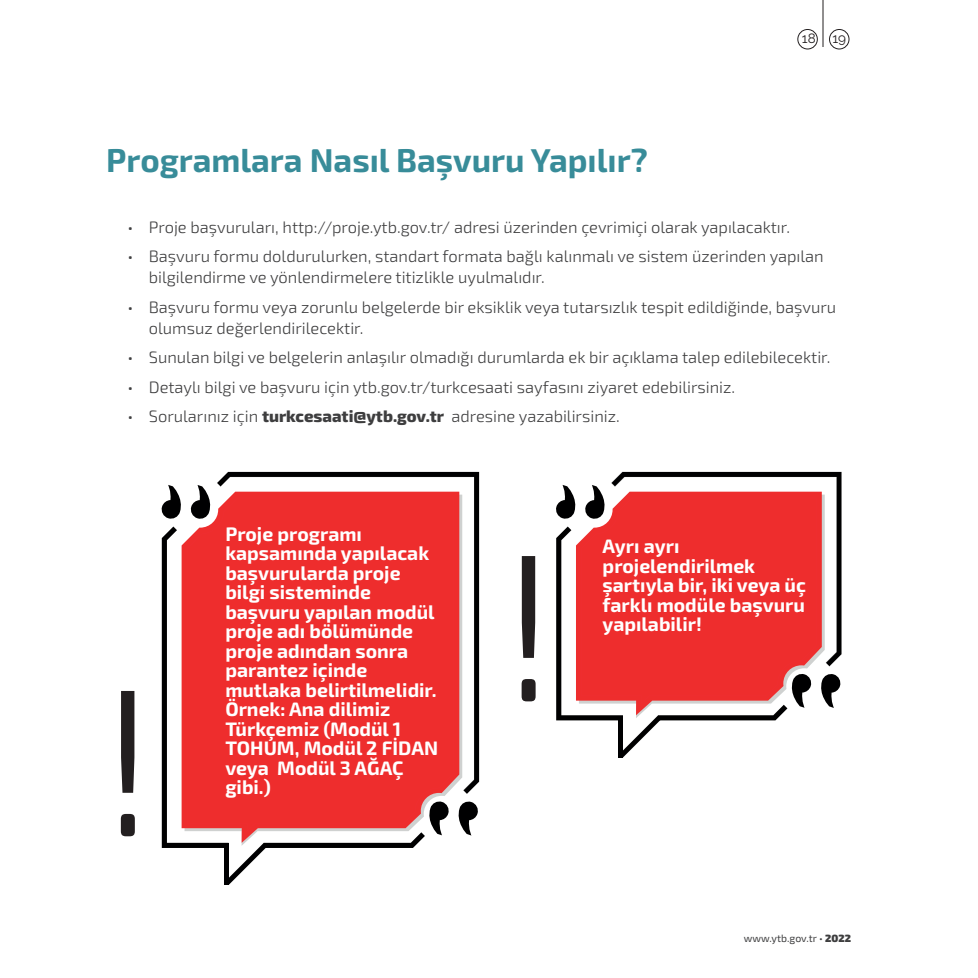
<style>
.page{position:relative;width:978px;height:978px;background:#fff}
.page>*{position:absolute;margin:0;border:0;box-sizing:border-box;transform-origin:0 0}
.t1{font:300 209.1px "Exo 2";color:#231f20}
.t2{font:700 33px "Exo 2";color:#388c99}
.t3{font:700 19.5px/19.5px "Exo 2";color:#fff}
.t4{font:300 16.5px/21px "Exo 2";color:#3e3e3f}
.t5{font:13.5px "Raleway";color:#231f20}
.t6{font:10.5px "Exo 2";color:#3e3e3f}
.s1{font-weight:800}
.s2{font-weight:900}
</style>
<div class="page">
<svg style="left:217px;top:472px;width:262px;height:55px"></svg>
<svg style="left:197px;top:485px;width:12px;height:13px"></svg>
<svg style="left:161px;top:485px;width:20px;height:34px"></svg>
<svg style="left:162px;top:527px;width:317px;height:358px"></svg>
<div style="left:187px;top:498px;width:267px;height:333px;background:#ee2d2d"></div>
<svg style="left:611px;top:472px;width:231px;height:194px"></svg>
<svg style="left:611px;top:492px;width:211px;height:174px;background:#ee3f3f"></svg>
<svg style="left:556px;top:485px;width:48px;height:34px"></svg>
<svg style="left:821px;top:674px;width:20px;height:34px"></svg>
<svg style="left:556px;top:527px;width:249px;height:230px"></svg>
<div style="left:581px;top:498px;width:235px;height:206px;background:#ee2d2d"></div>
<hr style="left:823px;top:0;width:1px;height:47px;background:#231f20">
<div style="left:798px;top:29px;width:19px;height:20px;border:1px solid #231f20;border-radius:50%"></div>
<div style="left:829px;top:29px;width:20px;height:20px;border:1px solid #231f20;border-radius:50%"></div>
<h2 class="t2" style="left:106px;top:141px;width:543px">Programlara Nasıl Başvuru Yapılır?</h2>
<p class="t5" style="left:802px;top:31px;width:46px">18 19</p>
<p class="t4" style="left:128px;top:217px;width:664px">• Proje başvuruları, http://proje.ytb.gov.tr/ adresi üzerinden çevrimiçi olarak yapılacaktır.</p>
<p class="t4" style="left:149px;top:246px;width:676px;text-indent:-21px">• Başvuru formu doldurulurken, standart formata bağlı kalınmalı ve sistem üzerinden yapılan bilgilendirme ve yönlendirmelere titizlikle uyulmalıdır.</p>
<p class="t4" style="left:149px;top:297px;width:689px;text-indent:-21px">• Başvuru formu veya zorunlu belgelerde bir eksiklik veya tutarsızlık tespit edildiğinde, başvuru olumsuz değerlendirilecektir.</p>
<p class="t4" style="left:128px;top:347px;width:704px">• Sunulan bilgi ve belgelerin anlaşılır olmadığı durumlarda ek bir açıklama talep edilebilecektir.</p>
<p class="t4" style="left:128px;top:377px;width:609px">• Detaylı bilgi ve başvuru için ytb.gov.tr/turkcesaati sayfasını ziyaret edebilirsiniz.</p>
<p class="t4" style="left:128px;top:406px;width:494px">• Sorularınız için <span class="s1">turkcesaati@ytb.gov.tr</span> adresine yazabilirsiniz.</p>
<h1 class="t1" style="left:100px;top:642px;width:57px">!</h1>
<p class="t3" style="left:225px;top:525px;width:214px">Proje programı kapsamında yapılacak başvurularda proje bilgi sisteminde başvuru yapılan modül proje adı bölümünde proje adından sonra parantez içinde mutlaka belirtilmelidir.<br>Örnek: Ana dilimiz<br>Türkçemiz (Modül 1<br>TOHUM, Modül 2 FİDAN veya Modül 3 AĞAÇ gibi.)</p>
<h1 class="t1" style="left:501px;top:507px;width:57px">!</h1>
<p class="t3" style="left:603px;top:537px;width:205px">Ayrı ayrı projelendirilmek şartıyla bir, iki veya üç farklı modüle başvuru yapılabilir!</p>
<p class="t6" style="left:744px;top:932px;width:109px">www.ytb.gov.tr • <span class="s2">2022</span></p>
</div>
